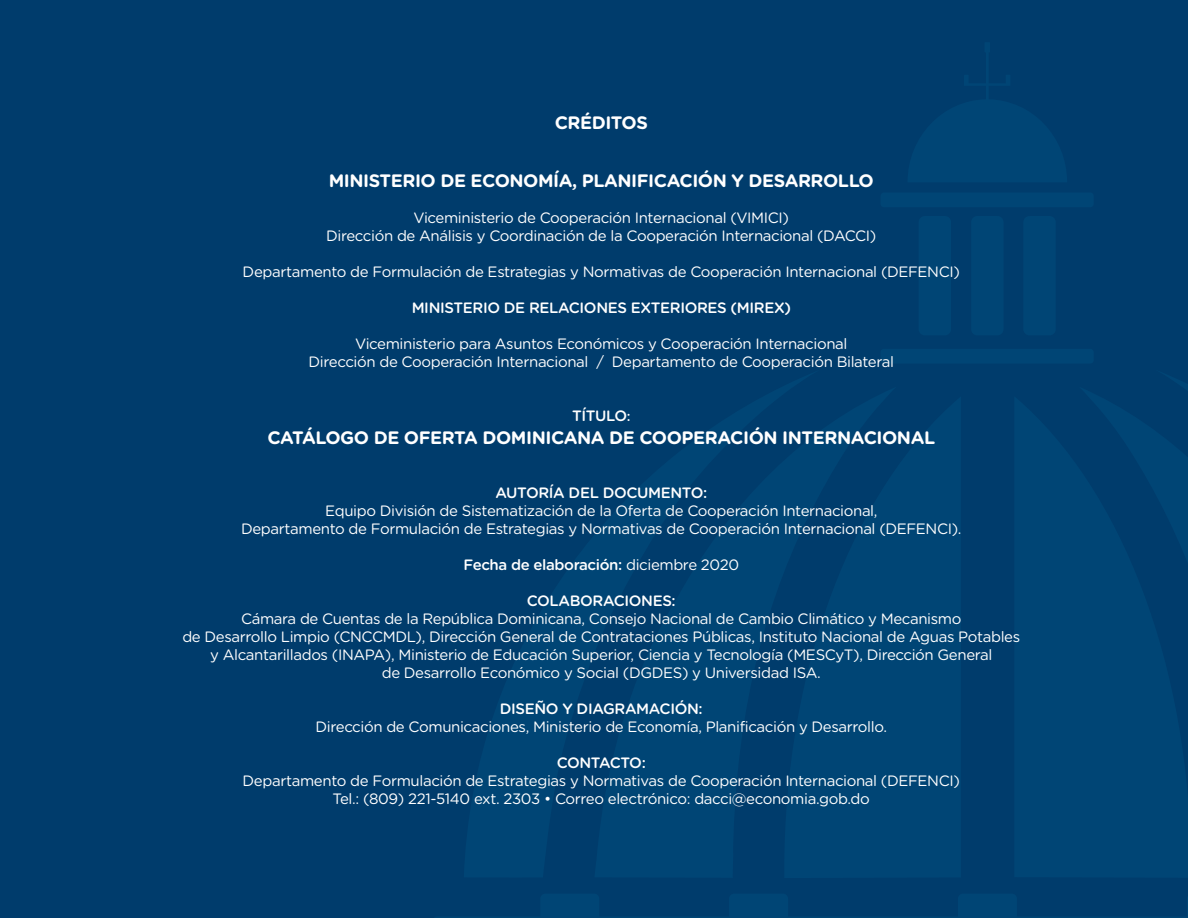
<style>
.page{position:relative;width:1188px;height:918px;background:#003c6c}
.page>*{position:absolute;margin:0;border:0;box-sizing:border-box;transform-origin:0 0}
.t1{font:700 18px "Gotham Rounded";letter-spacing:-.025em;color:#fff}
.t2{font:15px/18px "Gotham Rounded";letter-spacing:-.025em;color:#fff;text-align:center}
.t3{font:500 15px "Gotham Rounded";letter-spacing:-.025em;color:#fff}
.t4{font:500 15px "Gotham Rounded";letter-spacing:-.045em;color:#fff}
.s1{font-size:13.5px}
.s2{font-weight:400}
</style>
<div class="page">
<div style="left:881px;top:349px;width:213px;height:15px;background:#004575;border-radius:3px"></div>
<div style="left:971px;top:216px;width:33px;height:119px;background:#004575;border-radius:6px"></div>
<div style="left:1023px;top:216px;width:33px;height:119px;background:#004575;border-radius:6px"></div>
<div style="left:919px;top:216px;width:32px;height:119px;background:#004575;border-radius:6px"></div>
<div style="left:881px;top:193px;width:213px;height:14px;background:#004575;border-radius:3px"></div>
<p class="t1" style="left:555px;top:110px;width:95px">CRÉDITOS</p>
<p class="t1" style="left:329px;top:168px;width:547px">MINISTERIO DE ECONOMÍA, PLANIFICACIÓN Y DESARROLLO</p>
<p class="t2" style="left:326px;top:208px;width:552px">Viceministerio de Cooperación Internacional (VIMICI)<br>Dirección de Análisis y Coordinación de la Cooperación Internacional (DACCI)</p>
<p class="t2" style="left:243px;top:262px;width:719px">Departamento de Formulación de Estrategias y Normativas de Cooperación Internacional (DEFENCI)</p>
<p class="t3" style="left:412px;top:297px;width:381px">MINISTERIO DE RELACIONES EXTERIORES (MIREX)</p>
<p class="t2" style="left:309px;top:334px;width:587px">Viceministerio para Asuntos Económicos y Cooperación Internacional<br>Dirección de Cooperación Internacional / Departamento de Cooperación Bilateral</p>
<p class="t3" style="left:572px;top:405px;width:60px">TÍTULO<span class="s1">:</span></p>
<p class="t1" style="left:267px;top:424px;width:669px">CATÁLOGO DE OFERTA DOMINICANA DE COOPERACIÓN INTERNACIONAL</p>
<p class="t3" style="left:495px;top:482px;width:213px">AUTORÍA DEL DOCUMENTO:</p>
<p class="t2" style="left:241px;top:501px;width:722px">Equipo División de Sistematización de la Oferta de Cooperación Internacional,<br>Departamento de Formulación de Estrategias y Normativas de Cooperación Internacional (DEFENCI).</p>
<p class="t3" style="left:463px;top:554px;width:277px">Fecha de elaboración: <span class="s2">diciembre 2020</span></p>
<p class="t3" style="left:527px;top:590px;width:150px">COLABORACIONES:</p>
<p class="t2" style="left:182px;top:609px;width:839px">Cámara de Cuentas de la República Dominicana, Consejo Nacional de Cambio Climático y Mecanismo<br>de Desarrollo Limpio (CNCCMDL), Dirección General de Contrataciones Públicas, Instituto Nacional de Aguas Potables y Alcantarillados (INAPA), Ministerio de Educación Superior, Ciencia y Tecnología (MESCyT), Dirección General<br>de Desarrollo Económico y Social (DGDES) y Universidad ISA.</p>
<p class="t3" style="left:500px;top:698px;width:204px">DISEÑO Y DIAGRAMACIÓN:</p>
<p class="t2" style="left:316px;top:717px;width:573px">Dirección de Comunicaciones, Ministerio de Economía, Planificación y Desarrollo.</p>
<p class="t4" style="left:557px;top:752px;width:91px">CONTACTO:</p>
<p class="t2" style="left:243px;top:771px;width:719px">Departamento de Formulación de Estrategias y Normativas de Cooperación Internacional (DEFENCI)<br>Tel.: (809) 221-5140 ext. 2303 • Correo electrónico: dacci@economia.gob.do</p>
</div>
